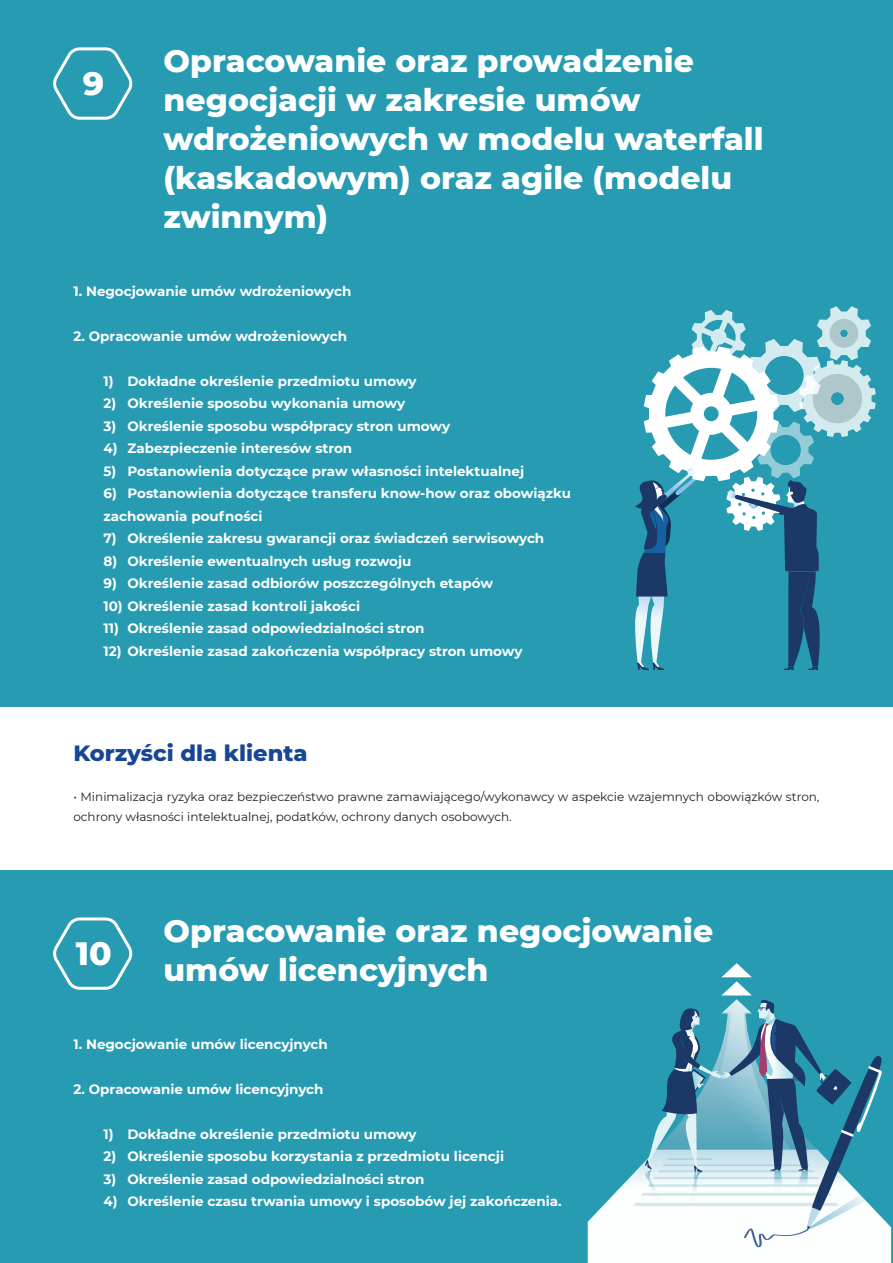
<style>
.page{position:relative;width:893px;height:1263px;background:#fff}
.page>*{position:absolute;margin:0;border:0;box-sizing:border-box;transform-origin:0 0}
.t1{font:800 33px "Montserrat";color:#fff}
.t2{font:800 31.5px/39px "Montserrat";color:#fff}
.t3{font:800 22.5px "Montserrat";color:#174794}
.t4{font:700 13.5px/22.5px "Montserrat";color:#fff}
.t5{font:12px/19.5px "Montserrat";color:#231f20}
</style>
<div class="page">
<div style="left:0;top:0;width:893px;height:706px;background:#269bb1"></div>
<svg style="left:53px;top:47px;width:80px;height:73px"></svg>
<svg style="left:635px;top:306px;width:241px;height:364px"></svg>
<div style="left:0;top:870px;width:893px;height:393px;background:#269bb1"></div>
<svg style="left:53px;top:917px;width:80px;height:73px"></svg>
<svg style="left:588px;top:963px;width:303px;height:300px"></svg>
<h1 class="t1" style="left:83px;top:59px;width:23px">9</h1>
<h2 class="t2" style="left:163px;top:40px;width:602px">Opracowanie oraz prowadzenie negocjacji w zakresie umów wdrożeniowych w modelu waterfall (kaskadowym) oraz agile (modelu zwinnym)</h2>
<p class="t4" style="left:73px;top:279px;width:279px">1. Negocjowanie umów wdrożeniowych</p>
<p class="t4" style="left:73px;top:324px;width:275px">2. Opracowanie umów wdrożeniowych</p>
<p class="t4" style="left:103px;top:369px;width:315px">1) Dokładne określenie przedmiotu umowy</p>
<p class="t4" style="left:103px;top:392px;width:303px">2) Określenie sposobu wykonania umowy</p>
<p class="t4" style="left:103px;top:414px;width:348px">3) Określenie sposobu współpracy stron umowy</p>
<p class="t4" style="left:103px;top:437px;width:250px">4) Zabezpieczenie interesów stron</p>
<p class="t4" style="left:103px;top:459px;width:422px">5) Postanowienia dotyczące praw własności intelektualnej</p>
<p class="t4" style="left:103px;top:482px;width:469px">6) Postanowienia dotyczące transferu know-how oraz obowiązku zachowania poufności</p>
<p class="t4" style="left:103px;top:527px;width:442px">7) Określenie zakresu gwarancji oraz świadczeń serwisowych</p>
<p class="t4" style="left:103px;top:549px;width:310px">8) Określenie ewentualnych usług rozwoju</p>
<p class="t4" style="left:103px;top:572px;width:391px">9) Określenie zasad odbiorów poszczególnych etapów</p>
<p class="t4" style="left:103px;top:594px;width:258px">10) Określenie zasad kontroli jakości</p>
<p class="t4" style="left:103px;top:617px;width:323px">11) Określenie zasad odpowiedzialności stron</p>
<p class="t4" style="left:103px;top:639px;width:421px">12) Określenie zasad zakończenia współpracy stron umowy</p>
<h3 class="t3" style="left:73px;top:736px;width:236px">Korzyści dla klienta</h3>
<p class="t5" style="left:73px;top:786px;width:748px">• Minimalizacja ryzyka oraz bezpieczeństwo prawne zamawiającego/wykonawcy w aspekcie wzajemnych obowiązków stron, ochrony własności intelektualnej, podatków, ochrony danych osobowych.</p>
<h1 class="t1" style="left:76px;top:929px;width:37px">10</h1>
<h2 class="t2" style="left:163px;top:910px;width:551px">Opracowanie oraz negocjowanie umów licencyjnych</h2>
<p class="t4" style="left:73px;top:1032px;width:256px">1. Negocjowanie umów licencyjnych</p>
<p class="t4" style="left:73px;top:1077px;width:252px">2. Opracowanie umów licencyjnych</p>
<p class="t4" style="left:103px;top:1122px;width:315px">1) Dokładne określenie przedmiotu umowy</p>
<p class="t4" style="left:103px;top:1145px;width:402px">2) Określenie sposobu korzystania z przedmiotu licencji</p>
<p class="t4" style="left:103px;top:1167px;width:323px">3) Określenie zasad odpowiedzialności stron</p>
<p class="t4" style="left:103px;top:1190px;width:460px">4) Określenie czasu trwania umowy i sposobów jej zakończenia.</p>
</div>
